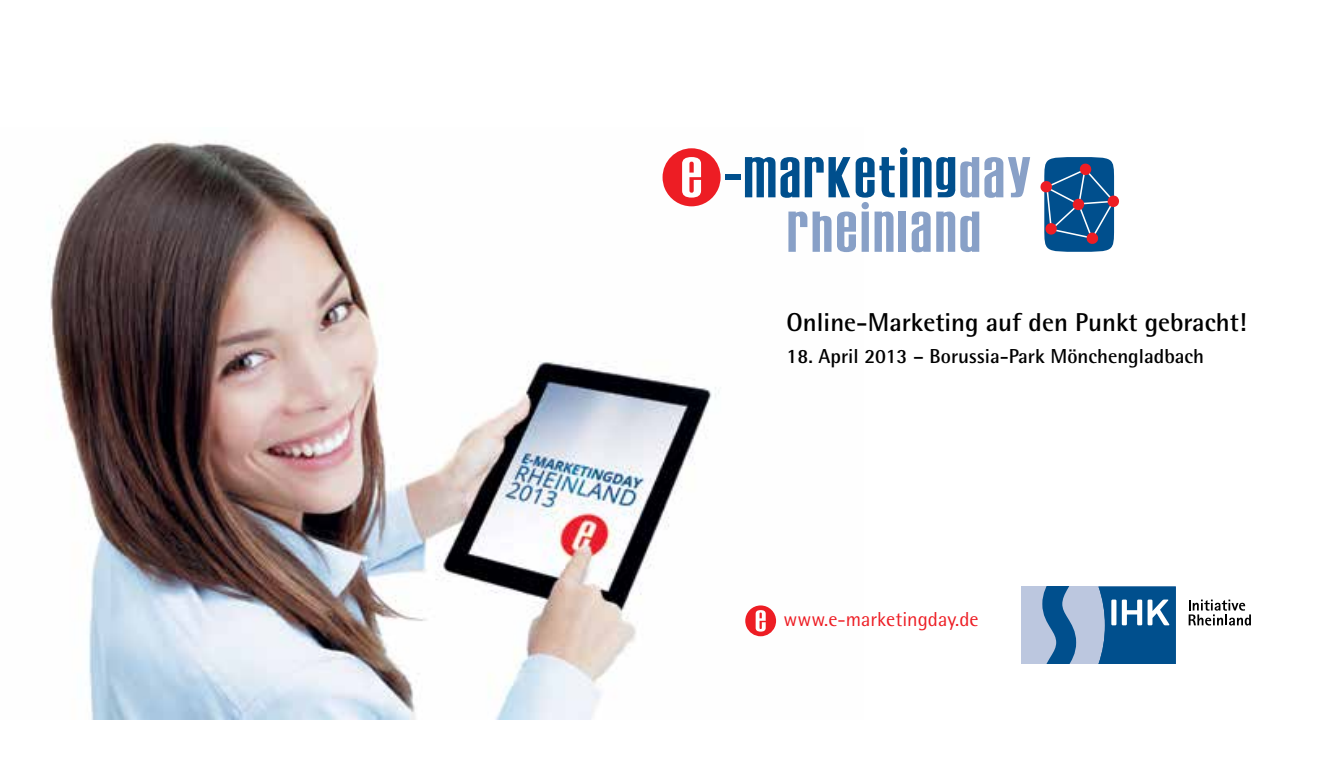
<style>
.page{position:relative;width:1333px;height:765px;background:#fff}
.page>*{position:absolute;margin:0;border:0;box-sizing:border-box;transform-origin:0 0}
.t1{font:700 25.88px "Rotis Semi Sans";color:#000}
.t2{font:700 20.25px "Rotis Semi Sans";color:#000}
.t3{font:20.25px "Rotis Semi Sans";color:#ed1d24}
</style>
<div class="page">
<img style="left:48px;top:140px;width:799px;height:579px">
<div style="left:1020px;top:586px;width:155px;height:77px;background:#bcc7df"></div>
<svg style="left:1042px;top:586px;width:35px;height:77px"></svg>
<svg style="left:1098px;top:586px;width:77px;height:77px;background:#2b6ca0"></svg>
<svg style="left:1188px;top:599px;width:62px;height:26px"></svg>
<svg style="left:745px;top:605px;width:31px;height:31px"></svg>
<svg style="left:744px;top:147px;width:285px;height:105px"></svg>
<svg style="left:662px;top:148px;width:58px;height:58px"></svg>
<div style="left:725px;top:174px;width:15px;height:5px;background:#004f8d"></div>
<svg style="left:1040px;top:157px;width:78px;height:95px;background:#416a98"></svg>
<p class="t1" style="left:786px;top:306px;width:461px">Online-Marketing auf den Punkt gebracht!</p>
<p class="t2" style="left:786px;top:343px;width:419px">18. April 2013 – Borussia-Park Mönchengladbach</p>
<p class="t3" style="left:783px;top:607px;width:196px">www.e-marketingday.de</p>
</div>
